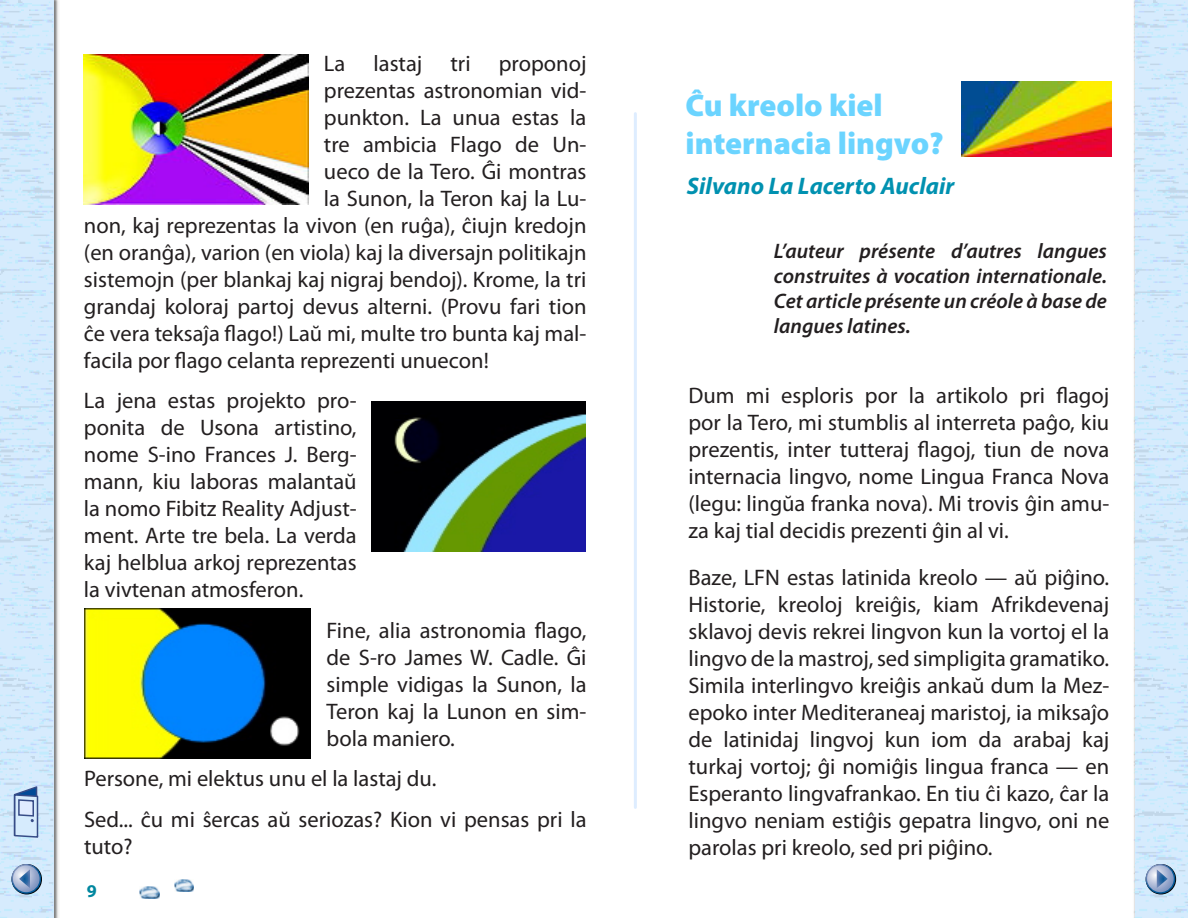
<style>
.page{position:relative;width:1188px;height:918px;background:#fff}
.page>*{position:absolute;margin:0;border:0;box-sizing:border-box;transform-origin:0 0}
.t1{font:900 31.5px/37.8px "Myriad Pro";color:#6bd4ff}
.t2{font:italic 700 24px "Myriad Pro";color:#0091b0}
.t3{font:22.5px/27px "Myriad Pro";color:#231f20;text-align:justify}
.t4{font:italic 600 21px/25.2px "Myriad Pro";color:#231f20;text-align:justify}
.t5{font:700 18px "Myriad Pro";color:#00879f}
</style>
<div class="page">
<img style="left:1133px;top:0;width:2px;height:918px">
<img style="left:1135px;top:0;width:53px;height:918px">
<img style="left:0;top:0;width:59px;height:918px">
<img style="left:1px;top:0;width:52px;height:918px">
<div style="left:1146px;top:864px;width:30px;height:30px;border:2px solid #000;border-radius:50%"></div>
<svg style="left:1146px;top:865px;width:29px;height:28px"></svg>
<div style="left:1146px;top:864px;width:29px;height:30px;border:2px solid #fff;border-radius:50%"></div>
<svg style="left:1157px;top:869px;width:11px;height:19px"></svg>
<div style="left:12px;top:864px;width:30px;height:30px;border:2px solid #000;border-radius:50%"></div>
<svg style="left:12px;top:865px;width:28px;height:28px"></svg>
<div style="left:11px;top:864px;width:30px;height:30px;border:2px solid #fff;border-radius:50%"></div>
<svg style="left:19px;top:869px;width:11px;height:19px"></svg>
<svg style="left:13px;top:785px;width:26px;height:56px"></svg>
<img style="left:83px;top:54px;width:225px;height:150px">
<img style="left:371px;top:402px;width:215px;height:150px">
<img style="left:84px;top:609px;width:227px;height:149px">
<hr style="left:634px;top:114px;width:3px;height:693px;background:#deedff">
<img style="left:961px;top:81px;width:150px;height:75px">
<img style="left:140px;top:886px;width:19px;height:12px">
<img style="left:174px;top:879px;width:20px;height:12px">
<p class="t3" style="left:324px;top:50px;width:264px">La lastaj tri proponoj</p>
<p class="t3" style="left:324px;top:77px;width:264px">prezentas astronomian vid-</p>
<p class="t3" style="left:324px;top:104px;width:264px">punkton. La unua estas la</p>
<p class="t3" style="left:324px;top:131px;width:264px">tre ambicia Flago de Un-</p>
<p class="t3" style="left:324px;top:158px;width:264px">ueco de la Tero. Ĝi montras</p>
<p class="t3" style="left:324px;top:185px;width:264px">la Sunon, la Teron kaj la Lu-</p>
<p class="t3" style="left:84px;top:212px;width:504px">non, kaj reprezentas la vivon (en ruĝa), ĉiujn kredojn</p>
<p class="t3" style="left:84px;top:239px;width:504px">(en oranĝa), varion (en viola) kaj la diversajn politikajn</p>
<p class="t3" style="left:84px;top:266px;width:504px">sistemojn (per blankaj kaj nigraj bendoj). Krome, la tri</p>
<p class="t3" style="left:84px;top:293px;width:504px">grandaj koloraj partoj devus alterni. (Provu fari tion</p>
<p class="t3" style="left:84px;top:320px;width:504px">ĉe vera teksaĵa flago!) Laŭ mi, multe tro bunta kaj mal-</p>
<p class="t3" style="left:84px;top:347px;width:406px">facila por flago celanta reprezenti unuecon!</p>
<p class="t3" style="left:84px;top:388px;width:274px">La jena estas projekto pro&shy;ponita de Usona artistino, nome S-ino Frances J. Berg&shy;mann, kiu laboras malantaŭ la nomo Fibitz Reality Adjust&shy;ment. Arte tre bela. La verda kaj helblua arkoj reprezentas la vivtenan atmosferon.</p>
<p class="t3" style="left:327px;top:617px;width:261px">Fine, alia astronomia flago, de S-ro James W. Cadle. Ĝi simple vidigas la Sunon, la Teron kaj la Lunon en sim&shy;bola maniero.</p>
<p class="t3" style="left:84px;top:759px;width:504px;line-height:40.5px">Persone, mi elektus unu el la lastaj du.<br>Sed... ĉu mi ŝercas aŭ seriozas? Kion vi pensas pri la</p>
<p class="t3" style="left:84px;top:833px;width:50px">tuto?</p>
<p class="t5" style="left:87px;top:881px;width:11px">9</p>
<h1 class="t1" style="left:685px;top:87px;width:260px">Ĉu kreolo kiel internacia lingvo?</h1>
<p class="t2" style="left:687px;top:172px;width:269px">Silvano La Lacerto Auclair</p>
<p class="t4" style="left:774px;top:239px;width:335px">L’auteur présente d’autres langues construites à vocation internationale.<br>Cet article présente un créole à base de langues latines.</p>
<p class="t3" style="left:688px;top:383px;width:422px">Dum mi esploris por la artikolo pri flagoj por la Tero, mi stumblis al interreta paĝo, kiu prezentis, inter tutteraj flagoj, tiun de nova internacia lingvo, nome Lingua Franca Nova (legu: lingŭa franka nova). Mi trovis ĝin amu&shy;za kaj tial decidis prezenti ĝin al vi.</p>
<p class="t3" style="left:688px;top:564px;width:422px">Baze, LFN estas latinida kreolo — aŭ piĝino.<br>Historie, kreoloj kreiĝis, kiam Afrikdevenaj sklavoj devis rekrei lingvon kun la vortoj el la lingvo de la mastroj, sed simpligita gramatiko.<br>Simila interlingvo kreiĝis ankaŭ dum la Mez&shy;epoko inter Mediteraneaj maristoj, ia miksaĵo de latinidaj lingvoj kun iom da arabaj kaj turkaj vortoj; ĝi nomiĝis lingua franca — en Esperanto lingvafrankao. En tiu ĉi kazo, ĉar la lingvo neniam estiĝis gepatra lingvo, oni ne parolas pri kreolo, sed pri piĝino.</p>
</div>
